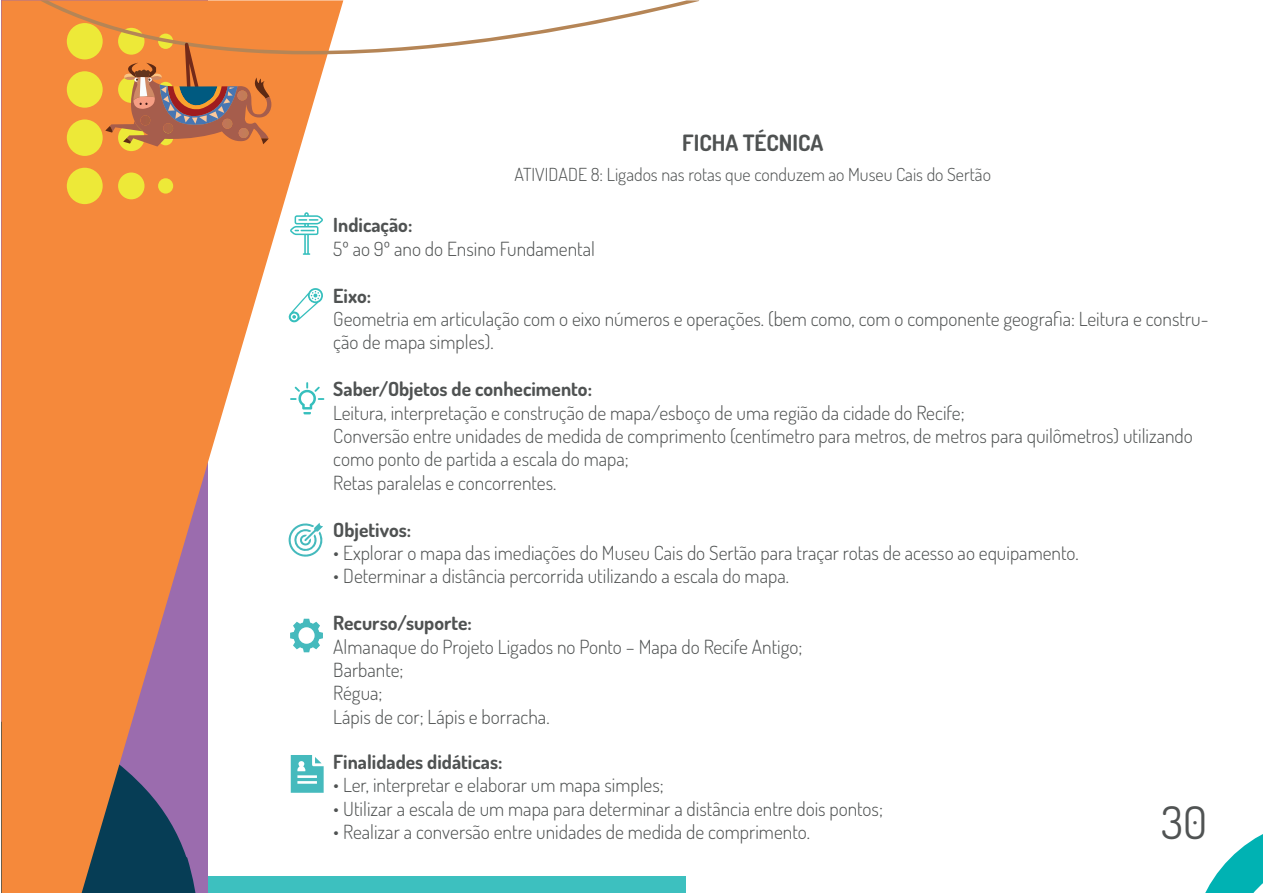
<style>
.page{position:relative;width:1263px;height:893px;background:#fff}
.page>*{position:absolute;margin:0;border:0;box-sizing:border-box;transform-origin:0 0}
.t1{font:45px "Dosis";color:#505353}
.t2{font:700 22.5px "Dosis";color:#4f5252}
.Texto_Corrido{font:300 19.5px/23.4px "Dosis";color:#4f5252}
.Negrito_Corrido{font:700 19.5px "Dosis";color:#4f5252}
.Sub_Ficha_Téc___Ativ{font:300 18px "Dosis";color:#4f5252}
</style>
<div class="page">
<div style="left:2px;top:877px;width:684px;height:16px;background:#3dc0bf"></div>
<svg style="left:1205px;top:834px;width:58px;height:59px"></svg>
<svg style="left:2px;top:0;width:341px;height:893px;fill:#f5893b"></svg>
<div style="left:67px;top:119px;width:36px;height:37px;background:#ede938;border-radius:50%"></div>
<div style="left:118px;top:124px;width:27px;height:27px;background:#ede938;border-radius:50%"></div>
<div style="left:67px;top:168px;width:36px;height:36px;background:#ede938;border-radius:50%"></div>
<div style="left:118px;top:173px;width:27px;height:26px;background:#ede938;border-radius:50%"></div>
<div style="left:158px;top:178px;width:15px;height:16px;background:#ede938;border-radius:50%"></div>
<svg style="left:41px;top:0;width:658px;height:145px"></svg>
<svg style="left:290px;top:212px;width:33px;height:43px"></svg>
<svg style="left:288px;top:288px;width:35px;height:35px"></svg>
<svg style="left:290px;top:382px;width:34px;height:32px"></svg>
<svg style="left:288px;top:523px;width:35px;height:35px"></svg>
<svg style="left:290px;top:619px;width:33px;height:33px"></svg>
<svg style="left:291px;top:755px;width:33px;height:38px"></svg>
<p class="t2" style="left:682px;top:128px;width:143px">FICHA TÉCNICA</p>
<p class="Sub_Ficha_Téc___Ativ" style="left:515px;top:162px;width:478px">ATIVIDADE 8: Ligados nas rotas que conduzem ao Museu Cais do Sertão</p>
<p class="Negrito_Corrido" style="left:333px;top:213px;width:81px">Indicação:</p>
<p class="Texto_Corrido" style="left:333px;top:236px;width:263px">5º ao 9º ano do Ensino Fundamental</p>
<p class="Negrito_Corrido" style="left:333px;top:283px;width:39px">Eixo:</p>
<p class="Texto_Corrido" style="left:333px;top:307px;width:877px">Geometria em articulação com o eixo números e operações. (bem como, com o componente geografia: Leitura e constru&shy;ção de mapa simples).</p>
<p class="Negrito_Corrido" style="left:333px;top:376px;width:260px">Saber/Objetos de conhecimento:</p>
<p class="Texto_Corrido" style="left:333px;top:400px;width:633px">Leitura, interpretação e construção de mapa/esboço de uma região da cidade do Recife;</p>
<p class="Texto_Corrido" style="left:333px;top:424px;width:861px">Conversão entre unidades de medida de comprimento (centímetro para metros, de metros para quilômetros) utilizando como ponto de partida a escala do mapa;</p>
<p class="Texto_Corrido" style="left:333px;top:470px;width:224px">Retas paralelas e concorrentes.</p>
<p class="Negrito_Corrido" style="left:333px;top:517px;width:79px">Objetivos:</p>
<p class="Texto_Corrido" style="left:333px;top:541px;width:747px">• Explorar o mapa das imediações do Museu Cais do Sertão para traçar rotas de acesso ao equipamento.</p>
<p class="Texto_Corrido" style="left:333px;top:564px;width:457px">• Determinar a distância percorrida utilizando a escala do mapa.</p>
<p class="Negrito_Corrido" style="left:333px;top:610px;width:140px">Recurso/suporte:</p>
<p class="Texto_Corrido" style="left:333px;top:634px;width:471px">Almanaque do Projeto Ligados no Ponto – Mapa do Recife Antigo;</p>
<p class="Texto_Corrido" style="left:333px;top:658px;width:72px">Barbante;</p>
<p class="Texto_Corrido" style="left:333px;top:681px;width:51px">Régua;</p>
<p class="Texto_Corrido" style="left:333px;top:704px;width:218px">Lápis de cor; Lápis e borracha.</p>
<p class="Negrito_Corrido" style="left:333px;top:749px;width:171px">Finalidades didáticas:</p>
<p class="Texto_Corrido" style="left:333px;top:773px;width:332px">• Ler, interpretar e elaborar um mapa simples;</p>
<p class="Texto_Corrido" style="left:333px;top:796px;width:551px">• Utilizar a escala de um mapa para determinar a distância entre dois pontos;</p>
<p class="Texto_Corrido" style="left:333px;top:820px;width:478px">• Realizar a conversão entre unidades de medida de comprimento.</p>
<h1 class="t1" style="left:1161px;top:793px;width:47px">30</h1>
</div>
